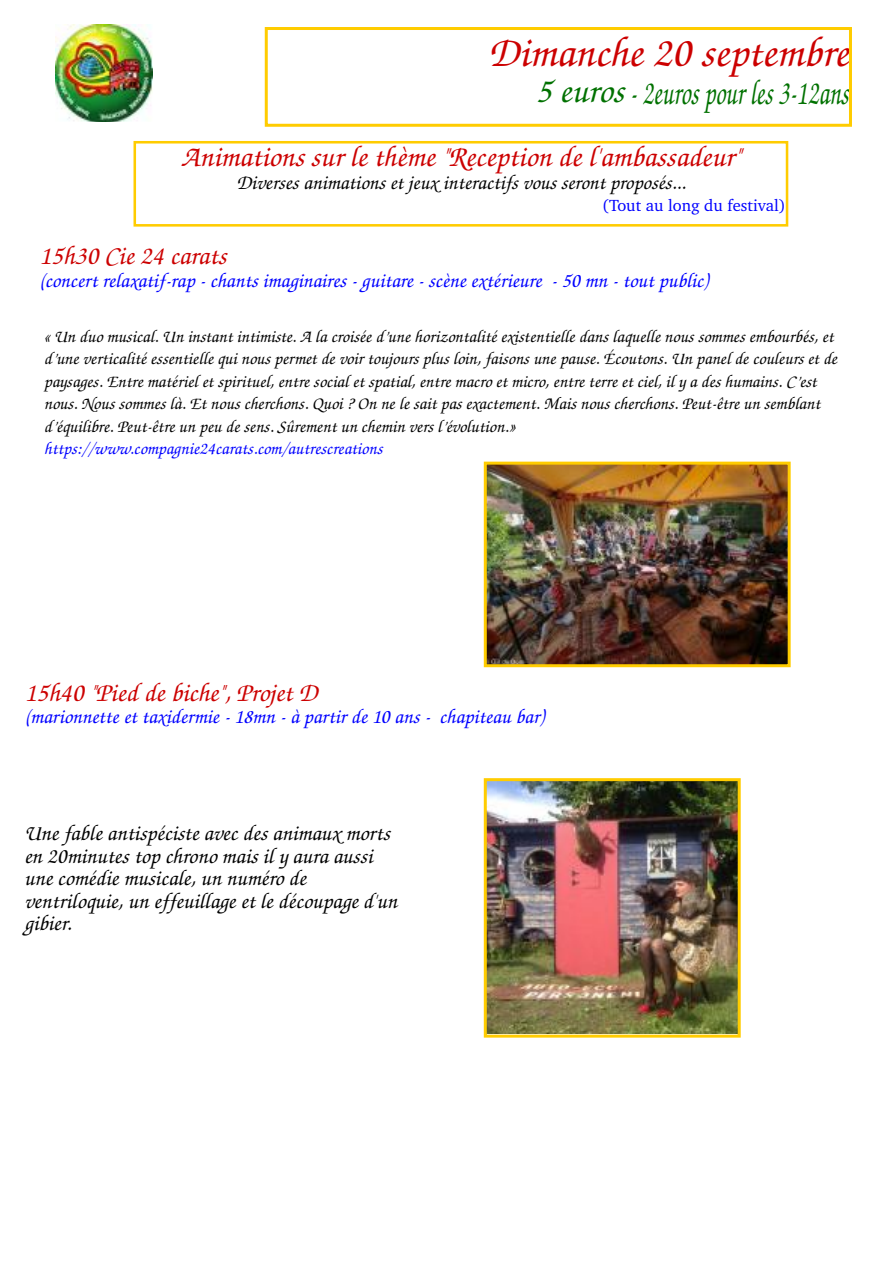
<style>
.page{position:relative;width:893px;height:1263px;background:#fff}
.page>*{position:absolute;margin:0;border:0;box-sizing:border-box;transform-origin:0 0}
.t1{font:italic 500 43.5px "URW Chancery L";color:#c00}
.t2{font:italic 500 36px "URW Chancery L";color:#007100}
.t3{font:italic 500 30px "URW Chancery L";color:#c00}
.t4{font:italic 500 27px "URW Chancery L";color:#c00}
.t5{font:italic 500 22.5px/22.5px "URW Chancery L";color:#000}
.t6{font:italic 500 21px "URW Chancery L";color:#00f}
.t7{font:italic 500 21px "URW Chancery L";color:#000}
.t8{font:italic 500 18px/22.5px "URW Chancery L";color:#000}
.t9{font:italic 500 18px "URW Chancery L";color:#00f}
.t10{font:16.5px "Charter BT";color:#00f}
</style>
<div class="page">
<img style="left:488px;top:782px;width:249px;height:251px">
<div style="left:484px;top:778px;width:257px;height:260px;border:3px solid #fc0"></div>
<div style="left:265px;top:27px;width:587px;height:100px;border:3px solid #fc0"></div>
<img style="left:55px;top:25px;width:98px;height:97px">
<div style="left:133px;top:141px;width:655px;height:86px;border:3px solid #fc0"></div>
<img style="left:488px;top:466px;width:299px;height:197px">
<div style="left:484px;top:462px;width:307px;height:205px;border:3px solid #fc0"></div>
<h1 class="t1" style="left:488px;top:37px;width:362px">Dimanche 20 septembre</h1>
<h2 class="t2" style="left:535px;top:80px;width:315px">5 euros- 2euros pour les 3-12ans</h2>
<h3 class="t3" style="left:181px;top:146px;width:561px">Animations sur le thème "Reception de l'ambassadeur"</h3>
<p class="t7" style="left:236px;top:174px;width:451px">Diverses animations et jeux interactifs vous seront proposés...</p>
<p class="t10" style="left:602px;top:199px;width:185px">(Tout au long du festival)</p>
<h3 class="t4" style="left:39px;top:246px;width:189px">15h30 Cie 24 carats</h3>
<p class="t6" style="left:39px;top:272px;width:670px">(concert relaxatif-rap - chants imaginaires - guitare - scène extérieure - 50 mn - tout public)</p>
<p class="t8" style="left:44px;top:326px;width:795px">« Un duo musical. Un instant intimiste. A la croisée d’une horizontalité existentielle dans laquelle nous sommes embourbés, et d’une verticalité essentielle qui nous permet de voir toujours plus loin, faisons une pause. Écoutons. Un panel de couleurs et de paysages. Entre matériel et spirituel, entre social et spatial, entre macro et micro, entre terre et ciel, il y a des humains. C’est nous. Nous sommes là. Et nous cherchons. Quoi ? On ne le sait pas exactement. Mais nous cherchons. Peut-être un semblant d’équilibre. Peut-être un peu de sens. Sûrement un chemin vers l’évolution.»</p>
<p class="t9" style="left:44px;top:442px;width:340px">https://www.compagnie24carats.com/autrescreations</p>
<h3 class="t4" style="left:25px;top:682px;width:294px">15h40 "Pied de biche", Projet D</h3>
<p class="t6" style="left:25px;top:709px;width:521px">(marionnette et taxidermie - 18mn - à partir de 10 ans - chapiteau bar)</p>
<p class="t5" style="left:24px;top:824px;width:375px">Une fable antispéciste avec des animaux morts en 20minutes top chrono mais il y aura aussi une comédie musicale, un numéro de ventriloquie, un effeuillage et le découpage d'un gibier.</p>
</div>
